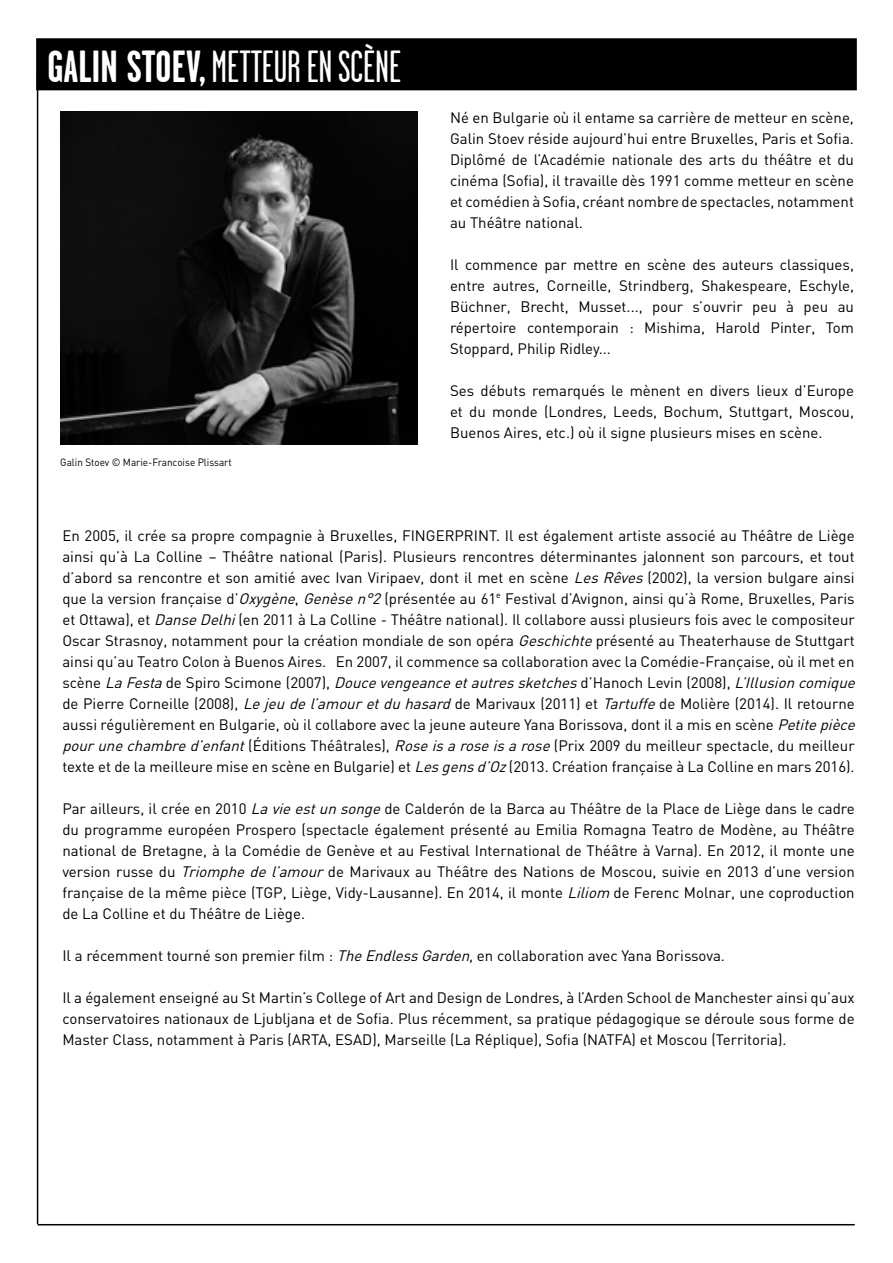
<style>
.page{position:relative;width:893px;height:1263px;background:#fff}
.page>*{position:absolute;margin:0;border:0;box-sizing:border-box;transform-origin:0 0}
.t1{font:700 45px "Garage Gothic";color:#fff}
.t2{font:45px "Garage Gothic";color:#fff}
.t3{font:15px/21px "DIN";color:#000;text-align:justify}
.t4{font:10.5px "DIN";color:#000;scale:.94 1}
.s1{font-weight:400}
.s2{font-style:italic}
</style>
<div class="page">
<img style="left:60px;top:111px;width:357px;height:333px">
<div style="left:38px;top:40px;width:817px;height:49px;background:#000"></div>
<div style="left:36px;top:38px;width:821px;height:52px;border:3px solid #000"></div>
<hr style="left:37px;top:78px;width:1px;height:1146px;background:#000">
<hr style="left:38px;top:1224px;width:817px;height:1px;background:#000">
<h1 class="t1" style="left:47px;top:42px;width:178px">GALIN STOEV,<span class="s1">METTEUR</span></h1>
<h1 class="t2" style="left:307px;top:43px;width:93px">EN SCÈNE</h1>
<p class="t4" style="left:60px;top:455px;width:184px">Galin Stoev © Marie-Francoise Plissart</p>
<p class="t3" style="left:450px;top:107px;width:405px">Né en Bulgarie où il entame sa carrière de metteur en scène, Galin Stoev réside aujourd’hui entre Bruxelles, Paris et Sofia.<br>Diplômé de l’Académie nationale des arts du théâtre et du cinéma (Sofia), il travaille dès 1991 comme metteur en scène et comédien à Sofia, créant nombre de spectacles, notamment au Théâtre national.</p>
<p class="t3" style="left:450px;top:254px;width:405px">Il commence par mettre en scène des auteurs classiques, entre autres, Corneille, Strindberg, Shakespeare, Eschyle, Büchner, Brecht, Musset..., pour s’ouvrir peu à peu au répertoire contemporain : Mishima, Harold Pinter, Tom Stoppard, Philip Ridley...</p>
<p class="t3" style="left:450px;top:380px;width:405px">Ses débuts remarqués le mènent en divers lieux d’Europe et du monde (Londres, Leeds, Bochum, Stuttgart, Moscou, Buenos Aires, etc.) où il signe plusieurs mises en scène.</p>
<p class="t3" style="left:62px;top:525px;width:798px;text-align:left">En 2005, il crée sa propre compagnie à Bruxelles, FINGERPRINT. Il est également artiste associé au Théâtre de Liège ainsi qu’à La Colline – Théâtre national (Paris). Plusieurs rencontres déterminantes jalonnent son parcours, et tout d’abord sa rencontre et son amitié avec Ivan Viripaev, dont il met en scène <span class="s2">LesRêves</span>(2002), la version bulgare ainsi que la version française d’<span class="s2">Oxygène</span>, <span class="s2">Genèsen°2</span>(présentée au 61<sup>e</sup> Festival d’Avignon, ainsi qu’à Rome, Bruxelles, Paris et Ottawa), et <span class="s2">DanseDelhi</span>(en 2011 à La Colline - Théâtre national). Il collabore aussi plusieurs fois avec le compositeur Oscar Strasnoy, notamment pour la création mondiale de son opéra <span class="s2">Geschichte</span>présenté au Theaterhause de Stuttgart ainsi qu’au Teatro Colon à Buenos Aires. En 2007, il commence sa collaboration avec la Comédie-Française, où il met en s c è n e <span class="s2">LaFesta</span>d e S p i ro S c i m o n e ( 2 0 0 7 ) , <span class="s2">Doucevengeanceetautressketches</span>d ’ H a n o c h L e v i n ( 2 0 0 8 ) , <span class="s2">L’Illusion comique </span>de Pierre Corneille (2008), <span class="s2">Lejeu del’amouretdu hasard</span>de Marivaux (2011) et <span class="s2">Tartuffe</span>de Molière (2014). Il retourne aussi régulièrement en Bulgarie, où il collabore avec la jeune auteure Yana Borissova, dont il a mis en scène <span class="s2">Petitepièce pourunechambred’enfant</span>(Éditions Théâtrales), <span class="s2">Roseisaroseisarose</span>(Prix 2009 du meilleur spectacle, du meilleur texte et de la meilleure mise en scène en Bulgarie) et <span class="s2">Lesgensd’Oz</span>(2013. Création française à La Colline en mars 2016).</p>
<p class="t3" style="left:62px;top:798px;width:794px">Par ailleurs, il crée en 2010 <span class="s2">Lavieestun songe</span>de Calderón de la Barca au Théâtre de la Place de Liège dans le cadre du programme européen Prospero (spectacle également présenté au Emilia Romagna Teatro de Modène, au Théâtre national de Bretagne, à la Comédie de Genève et au Festival International de Théâtre à Varna). En 2012, il monte une version russe du <span class="s2">Triomphe de l’amour</span> de Marivaux au Théâtre des Nations de Moscou, suivie en 2013 d’une version française de la même pièce (TGP, Liège, Vidy-Lausanne). En 2014, il monte <span class="s2">Liliom</span> de Ferenc Molnar, une coproduction de La Colline et du Théâtre de Liège.</p>
<p class="t3" style="left:62px;top:945px;width:664px">Il a récemment tourné son premier film : <span class="s2">TheEndlessGarden</span>, en collaboration avec Yana Borissova.</p>
<p class="t3" style="left:62px;top:987px;width:794px">Il a également enseigné au St Martin’s College of Art and Design de Londres, à l’Arden School de Manchester ainsi qu’aux conservatoires nationaux de Ljubljana et de Sofia. Plus récemment, sa pratique pédagogique se déroule sous forme de Master Class, notamment à Paris (ARTA, ESAD), Marseille (La Réplique), Sofia (NATFA) et Moscou (Territoria).</p>
</div>
